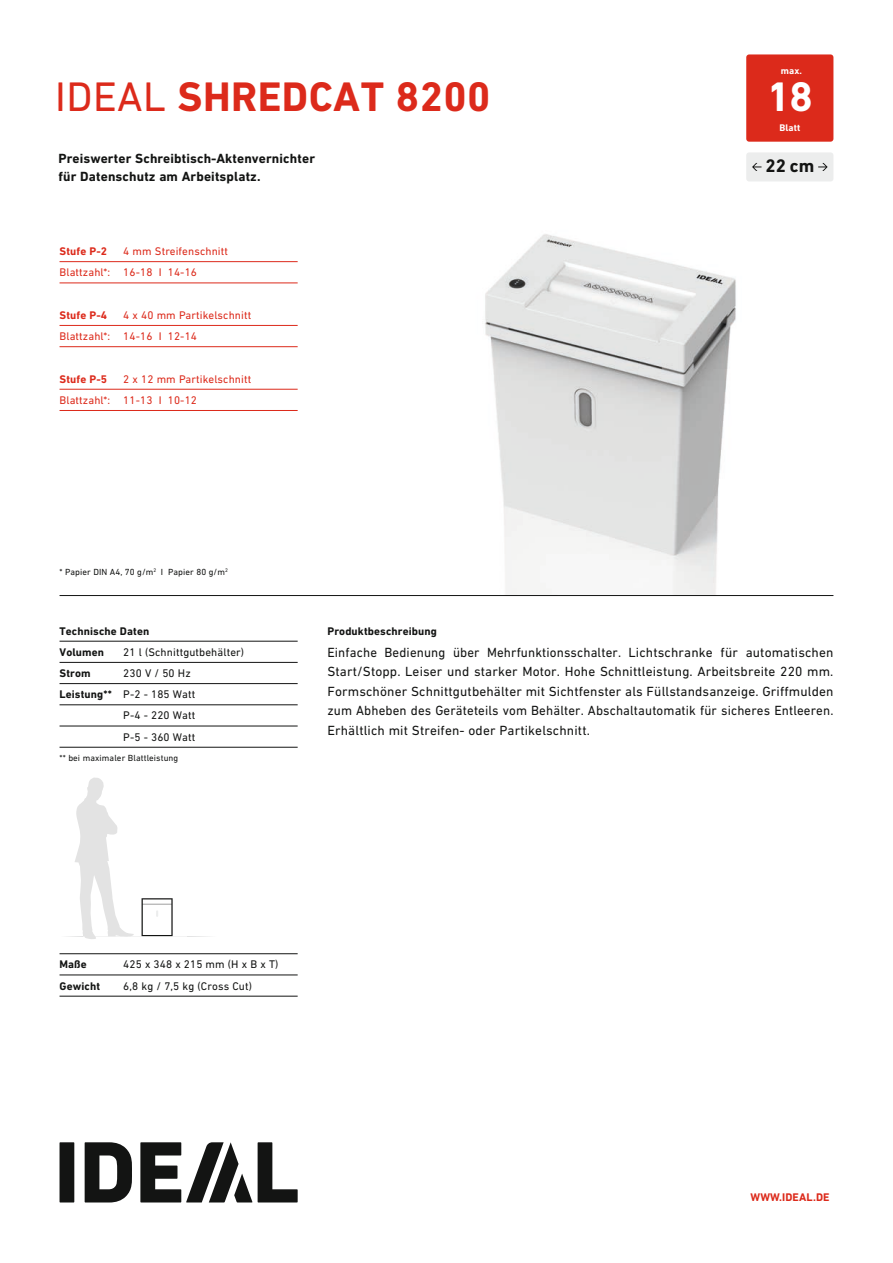
<style>
.page{position:relative;width:893px;height:1263px;background:#fff}
.page>*{position:absolute;margin:0;border:0;box-sizing:border-box;transform-origin:0 0}
.t1{font:700 42px "DIN Next LT Pro";letter-spacing:.01em;color:#dc2a1b}
.t2{font:700 42px "DIN Next LT Pro";color:#fff}
.t3{font:700 18.45px "DIN Next LT Pro";color:#131413}
.t4{font:13.5px/19.5px "DIN Next LT Pro";letter-spacing:.01em;color:#131413;text-align:justify}
.t5{font:700 13.5px/18px "DIN Next LT Pro";letter-spacing:.01em;color:#131413}
.t6{font:11.25px/21.3px "DIN Next LT Pro";letter-spacing:.01em;color:#dc2a1b}
.t7{font:11.25px "DIN Next LT Pro";letter-spacing:.01em;color:#131413}
.t8{font:700 11.25px/21.1px "DIN Next LT Pro";letter-spacing:.01em;color:#131413}
.t9{font:700 11.25px "DIN Next LT Pro";letter-spacing:.01em;color:#dc2a1b}
.t10{font:700 9.75px "DIN Next LT Pro";letter-spacing:.01em;color:#fff}
.t11{font:9px "DIN Next LT Pro";letter-spacing:.01em;color:#131413}
.s1{font-weight:400}
.s2{font-weight:700}
</style>
<div class="page">
<div style="left:60px;top:1142px;width:14px;height:60px;background:#131413"></div>
<svg style="left:258px;top:1142px;width:40px;height:60px"></svg>
<svg style="left:85px;top:1142px;width:47px;height:60px"></svg>
<svg style="left:140px;top:1142px;width:112px;height:60px"></svg>
<img style="left:485px;top:234px;width:251px;height:361px">
<div style="left:746px;top:54px;width:87px;height:88px;background:#dc2a1b;border-radius:3px"></div>
<div style="left:746px;top:152px;width:87px;height:29px;background:#eceded;border-radius:3px"></div>
<hr style="left:60px;top:595px;width:773px;height:1px;background:#131413">
<svg style="left:752px;top:163px;width:9px;height:8px"></svg>
<svg style="left:818px;top:163px;width:10px;height:8px"></svg>
<svg style="left:67px;top:777px;width:141px;height:162px"></svg>
<hr style="left:60px;top:641px;width:238px;height:1px;background:#131413">
<hr style="left:60px;top:662px;width:238px;height:1px;background:#131413">
<hr style="left:60px;top:683px;width:238px;height:1px;background:#131413">
<hr style="left:60px;top:704px;width:238px;height:1px;background:#131413">
<hr style="left:60px;top:726px;width:238px;height:1px;background:#131413">
<hr style="left:60px;top:747px;width:238px;height:1px;background:#131413">
<hr style="left:60px;top:261px;width:238px;height:1px;background:#dc2a1b">
<hr style="left:60px;top:283px;width:238px;height:1px;background:#dc2a1b">
<hr style="left:60px;top:325px;width:238px;height:1px;background:#dc2a1b">
<hr style="left:60px;top:346px;width:238px;height:1px;background:#dc2a1b">
<hr style="left:60px;top:389px;width:238px;height:1px;background:#dc2a1b">
<hr style="left:60px;top:410px;width:238px;height:1px;background:#dc2a1b">
<hr style="left:60px;top:953px;width:238px;height:1px;background:#131413">
<hr style="left:60px;top:975px;width:238px;height:1px;background:#131413">
<hr style="left:60px;top:996px;width:238px;height:1px;background:#131413">
<p class="t10" style="left:781px;top:65px;width:23px">max.</p>
<h1 class="t1" style="left:55px;top:72px;width:437px"><span class="s1">IDEAL</span> SHREDCAT 8200</h1>
<h1 class="t2" style="left:767px;top:72px;width:48px">18</h1>
<p class="t5" style="left:58px;top:150px;width:258px">Preiswerter Schreibtisch-Aktenvernichter für Datenschutz am Arbeitsplatz.</p>
<p class="t9" style="left:60px;top:245px;width:49px">Stufe P-2</p>
<p class="t6" style="left:60px;top:240px;width:170px;text-indent:64px">4 mm Streifenschnitt<br>Blattzahl*: 16-18 I 14-16</p>
<p class="t9" style="left:60px;top:308px;width:49px">Stufe P-4</p>
<p class="t6" style="left:60px;top:304px;width:193px;text-indent:64px">4 x 40 mm Partikelschnitt<br>Blattzahl*: 14-16 I 12-14</p>
<p class="t9" style="left:60px;top:372px;width:49px">Stufe P-5</p>
<p class="t6" style="left:60px;top:368px;width:193px;text-indent:64px">2 x 12 mm Partikelschnitt<br>Blattzahl*: 11-13 I 10-12</p>
<p class="t10" style="left:779px;top:122px;width:22px">Blatt</p>
<h2 class="t3" style="left:765px;top:154px;width:51px">22 cm</h2>
<p class="t11" style="left:60px;top:567px;width:170px">* Papier DIN A4, 70 g/m<sup>2</sup> I Papier 80 g/m<sup>2</sup></p>
<p class="t8" style="left:60px;top:620px;width:91px">Technische Daten<br>Volumen</p>
<p class="t7" style="left:123px;top:645px;width:122px">21 l (Schnittgutbehälter)</p>
<p class="t8" style="left:60px;top:663px;width:33px">Strom</p>
<p class="t7" style="left:123px;top:667px;width:69px">230 V / 50 Hz</p>
<p class="t7" style="left:60px;top:688px;width:137px"><span class="s2">Leistung**</span> P-2 - 185 Watt</p>
<p class="t7" style="left:123px;top:709px;width:74px">P-4 - 220 Watt</p>
<p class="t7" style="left:123px;top:730px;width:74px">P-5 - 360 Watt</p>
<p class="t11" style="left:60px;top:752px;width:120px">** bei maximaler Blattleistung</p>
<p class="t8" style="left:327px;top:620px;width:111px">Produktbeschreibung</p>
<p class="t4" style="left:327px;top:642px;width:508px">Einfache Bedienung über Mehrfunktionsschalter. Lichtschranke für automatischen Start/Stopp. Leiser und starker Motor. Hohe Schnittleistung. Arbeitsbreite 220 mm.<br>Formschöner Schnittgutbehälter mit Sichtfenster als Füllstandsanzeige. Griffmulden zum Abheben des Geräteteils vom Behälter. Abschaltautomatik für sicheres Entleeren.<br>Erhältlich mit Streifen- oder Partikelschnitt.</p>
<p class="t8" style="left:60px;top:954px;width:29px">Maße</p>
<p class="t7" style="left:123px;top:958px;width:157px">425 x 348 x 215 mm (H x B x T)</p>
<p class="t8" style="left:60px;top:975px;width:42px">Gewicht</p>
<p class="t7" style="left:123px;top:979px;width:130px">6,8 kg / 7,5 kg (Cross Cut)</p>
<p class="t9" style="left:750px;top:1191px;width:81px">WWW.IDEAL.DE</p>
</div>
